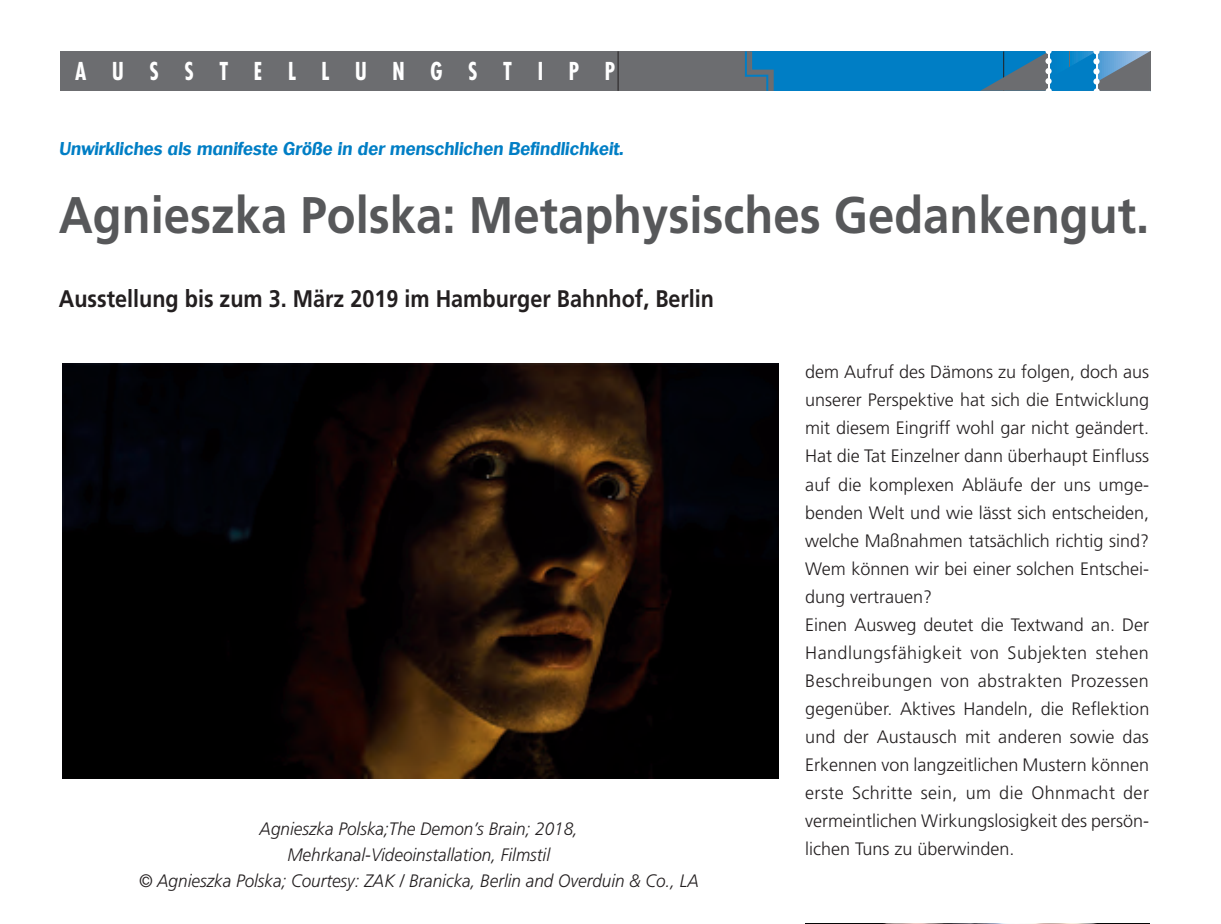
<style>
.page{position:relative;width:1221px;height:924px;background:#fff}
.page>*{position:absolute;margin:0;border:0;box-sizing:border-box;transform-origin:0 0}
.t1{font:700 51.4px "Frutiger";color:#57585a;scale:.92 1}
.t2{font:700 24px "Frutiger";color:#231f20;scale:.9 1}
.t3{font:700 condensed 24px "Futura";letter-spacing:1.2em;color:#fff;scale:.89 1}
.t4{font:300 18px/28px "Frutiger";color:#231f20}
.t5{font:italic 300 18px/26px "Frutiger";color:#231f20;text-align:center;scale:.95 1}
.t6{font:italic 700 18px "Futon";color:#007ec5}
</style>
<div class="page">
<div style="left:60px;top:51px;width:1090px;height:40px;background:#6c6d70"></div>
<div style="left:751px;top:51px;width:301px;height:40px;background:#007ec5"></div>
<svg style="left:980px;top:51px;width:170px;height:40px"></svg>
<hr style="left:1048px;top:53px;width:1px;height:39px;background:#fff">
<svg style="left:1093px;top:78px;width:7px;height:7px"></svg>
<svg style="left:1093px;top:68px;width:7px;height:7px"></svg>
<div style="left:1093px;top:58px;width:7px;height:6px;background:#fff;border-radius:50%"></div>
<div style="left:1093px;top:48px;width:7px;height:6px;background:#fff;border-radius:50%"></div>
<div style="left:1094px;top:88px;width:6px;height:7px;background:#fff;border-radius:50%"></div>
<hr style="left:1096px;top:53px;width:1px;height:39px;background:#fff">
<svg style="left:744px;top:51px;width:30px;height:40px"></svg>
<img style="left:63px;top:364px;width:716px;height:414px">
<img style="left:805px;top:923px;width:344px;height:1px">
<h2 class="t3" style="left:75px;top:56px;width:608px">AUSSTELLUNGSTIPP</h2>
<p class="t6" style="left:59px;top:138px;width:566px">Unwirkliches als manifeste Größe in der menschlichen Befindlichkeit.</p>
<h1 class="t1" style="left:59px;top:185px;width:1187px">Agnieszka Polska: Metaphysisches Gedankengut.</h1>
<h2 class="t2" style="left:59px;top:284px;width:730px">Ausstellung bis zum 3. März 2019 im Hamburger Bahnhof, Berlin</h2>
<p class="t5" style="left:139px;top:816px;width:591px">Agnieszka Polska;The Demon’s Brain; 2018,<br>Mehrkanal-Videoinstallation, Filmstil<br>© Agnieszka Polska; Courtesy: ZAK / Branicka, Berlin and Overduin &amp; Co., LA</p>
<p class="t4" style="left:805px;top:358px;width:346px">dem Aufruf des Dämons zu folgen, doch aus unserer Perspektive hat sich die Entwicklung mit diesem Eingriff wohl gar nicht geändert.<br>Hat die Tat Einzelner dann überhaupt Einfluss auf die komplexen Abläufe der uns umge&shy;benden Welt und wie lässt sich entscheiden, welche Maßnahmen tatsächlich richtig sind?<br>Wem können wir bei einer solchen Entschei&shy;dung vertrauen?<br>Einen Ausweg deutet die Textwand an. Der Handlungsfähigkeit von Subjekten stehen Beschreibungen von abstrakten Prozessen gegenüber. Aktives Handeln, die Reflektion und der Austausch mit anderen sowie das Erkennen von langzeitlichen Mustern können erste Schritte sein, um die Ohnmacht der vermeintlichen Wirkungslosigkeit des persön&shy;lichen Tuns zu überwinden.</p>
</div>
